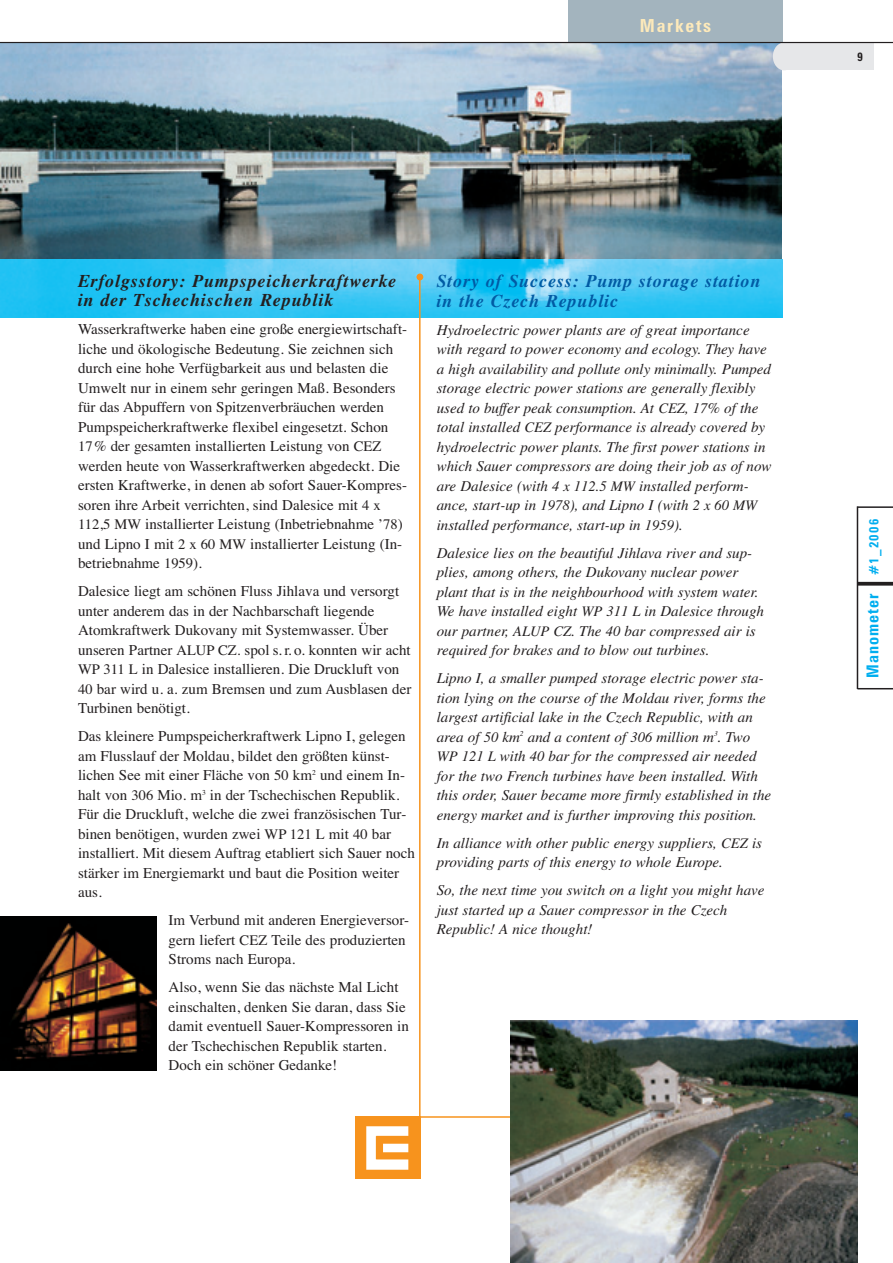
<style>
.page{position:relative;width:893px;height:1263px;background:#fff}
.page>*{position:absolute;margin:0;border:0;box-sizing:border-box;transform-origin:0 0}
.t1{font:italic 700 18px/19.5px "Times";letter-spacing:.05em;color:#231f20}
.t2{font:italic 700 18px/19.5px "Times";letter-spacing:.05em;color:#015ba4}
.t3{font:700 condensed 18px "Zurich BT";letter-spacing:.1em;color:#feeaba}
.t4{font:700 condensed 16.35px "Zurich BT";letter-spacing:.06em;color:#00aeef}
.t5{font:15px/19.5px "Times";color:#231f20}
.t6{font:italic 15px/19.5px "Times";color:#231f20}
.t7{font:700 condensed 12px "Zurich BT";color:#231f20}
.s1{font-size:14.55px}
.s2{font-size:13.05px}
</style>
<div class="page">
<img style="left:0;top:43px;width:781px;height:216px">
<img style="left:0;top:259px;width:782px;height:59px">
<svg style="left:858px;top:582px;width:34px;height:4px"></svg>
<hr style="left:857px;top:688px;width:35px;height:1px;background:#231f20">
<hr style="left:857px;top:506px;width:35px;height:2px;background:#231f20">
<hr style="left:856px;top:506px;width:2px;height:183px;background:#231f20">
<div style="left:782px;top:43px;width:91px;height:27px;background:#e6e7e9"></div>
<div style="left:772px;top:43px;width:23px;height:27px;background:#e6e7e9;border-radius:50%"></div>
<div style="left:568px;top:0;width:214px;height:42px;background:#a3b4be"></div>
<hr style="left:0;top:42px;width:892px;height:1px;background:#231f20">
<hr style="left:419px;top:278px;width:1px;height:839px;background:#f7931d">
<hr style="left:420px;top:1116px;width:103px;height:2px;background:#f7931d">
<img style="left:510px;top:1020px;width:347px;height:243px">
<img style="left:356px;top:1116px;width:64px;height:63px">
<div style="left:416px;top:274px;width:7px;height:6px;background:#f7931d;border-radius:50%"></div>
<img style="left:0;top:917px;width:157px;height:154px">
<p class="t3" style="left:640px;top:19px;width:73px">Markets</p>
<p class="t1" style="left:78px;top:273px;width:320px">Erfolgsstory: Pumpspeicherkraftwerke in der Tschechischen Republik</p>
<p class="t5" style="left:78px;top:321px;width:330px">Wasserkraftwerke haben eine große energiewirtschaft&shy;liche und ökologische Bedeutung. Sie zeichnen sich durch eine hohe Verfügbarkeit aus und belasten die Umwelt nur in einem sehr geringen Maß. Besonders für das Abpuffern von Spitzenverbräuchen werden Pumpspeicherkraftwerke flexibel eingesetzt. Schon <span class="s1">17</span>% der gesamten installierten Leistung von <span class="s1">CEZ </span>werden heute von Wasserkraftwerken abgedeckt. Die ersten Kraftwerke, in denen ab sofort Sauer-Kompres&shy;soren ihre Arbeit verrichten, sind Dalesice mit <span class="s1">4 x 112,5 MW</span> installierter Leistung (Inbetriebnahme <span class="s1">’78</span>) und Lipno I mit <span class="s1">2 x 60 MW</span> installierter Leistung (In&shy;betriebnahme <span class="s1">1959</span>).</p>
<p class="t5" style="left:78px;top:583px;width:335px">Dalesice liegt am schönen Fluss Jihlava und versorgt unter anderem das in der Nachbarschaft liegende Atomkraftwerk Dukovany mit Systemwasser. Über unseren Partner <span class="s1">ALUP CZ.</span> spol s. r. o. konnten wir acht <span class="s1">WP 311 L</span> in Dalesice installieren. Die Druckluft von <span class="s1">40</span> bar wird u. a. zum Bremsen und zum Ausblasen der Turbinen benötigt.</p>
<p class="t5" style="left:78px;top:728px;width:338px">Das kleinere Pumpspeicherkraftwerk Lipno I, gelegen am Flusslauf der Moldau, bildet den größten künst&shy;lichen See mit einer Fläche von <span class="s1">50</span> km<sup>2</sup> und einem In&shy;halt von <span class="s1">306</span> Mio. m<sup>3</sup> in der Tschechischen Republik.<br>Für die Druckluft, welche die zwei französischen Tur&shy;binen benötigen, wurden zwei <span class="s1">WP 121 L</span> mit <span class="s1">40</span> bar installiert. Mit diesem Auftrag etabliert sich Sauer noch stärker im Energiemarkt und baut die Position weiter aus.</p>
<p class="t5" style="left:169px;top:912px;width:242px">Im Verbund mit anderen Energieversor&shy;gern liefert <span class="s1">CEZ</span> Teile des produzierten<br>Stroms nach Europa.</p>
<p class="t5" style="left:169px;top:979px;width:242px">Also, wenn Sie das nächste Mal Licht einschalten, denken Sie daran, dass Sie damit eventuell Sauer-Kompressoren in der Tschechischen Republik starten.<br>Doch ein schöner Gedanke!</p>
<p class="t2" style="left:436px;top:273px;width:326px">Story of Success: Pump storage station in the Czech Republic</p>
<p class="t6" style="left:436px;top:321px;width:336px">Hydroelectric power plants are of great importance with regard to power economy and ecology. They have a high availability and pollute only minimally. Pumped storage electric power stations are generally flexibly used to buffer peak consumption. At <span class="s1">CEZ</span>, <span class="s1">17</span>% of the total installed <span class="s1">CEZ</span> performance is already covered by hydroelectric power plants. The first power stations in which Sauer compressors are doing their job as of now are Dalesice (with <span class="s1">4 x 112.5 MW</span> installed perform&shy;ance, start-up in <span class="s1">1978</span>), and Lipno I (with <span class="s1">2 x 60 MW </span>installed performance, start-up in <span class="s1">1959</span>).</p>
<p class="t6" style="left:436px;top:544px;width:329px">Dalesice lies on the beautiful Jihlava river and sup&shy;plies, among others, the Dukovany nuclear power plant that is in the neighbourhood with system water.<br>We have installed eight <span class="s1">WP 311 L</span> in Dalesice through our partner, <span class="s1">ALUP CZ</span>. The <span class="s1">40</span> bar compressed air is required for brakes and to blow out turbines.</p>
<p class="t6" style="left:436px;top:670px;width:336px">Lipno I, a smaller pumped storage electric power sta&shy;tion lying on the course of the Moldau river, forms the largest artificial lake in the Czech Republic, with an area of <span class="s1">50</span> km<sup>2</sup> and a content of <span class="s1">306</span> million m<sup>3</sup>. Two <span class="s1">WP 121 L</span> with <span class="s1">40</span> bar for the compressed air needed for the two French turbines have been installed. With this order, Sauer became more firmly established in the energy market and is further improving this position.</p>
<p class="t6" style="left:436px;top:834px;width:327px">In alliance with other public energy suppliers, <span class="s1">CEZ</span> is providing parts of this energy to whole Europe.</p>
<p class="t6" style="left:436px;top:882px;width:329px">So, the next time you switch on a light you might have just started up a Sauer compressor in the Czech<br>Republic! A nice thought!</p>
<p class="t7" style="left:857px;top:52px;width:7px">9</p>
<p class="t4" style="left:866px;top:678px;width:160px;rotate:-90deg">Manometer <span class="s2">#1_2006</span></p>
</div>
